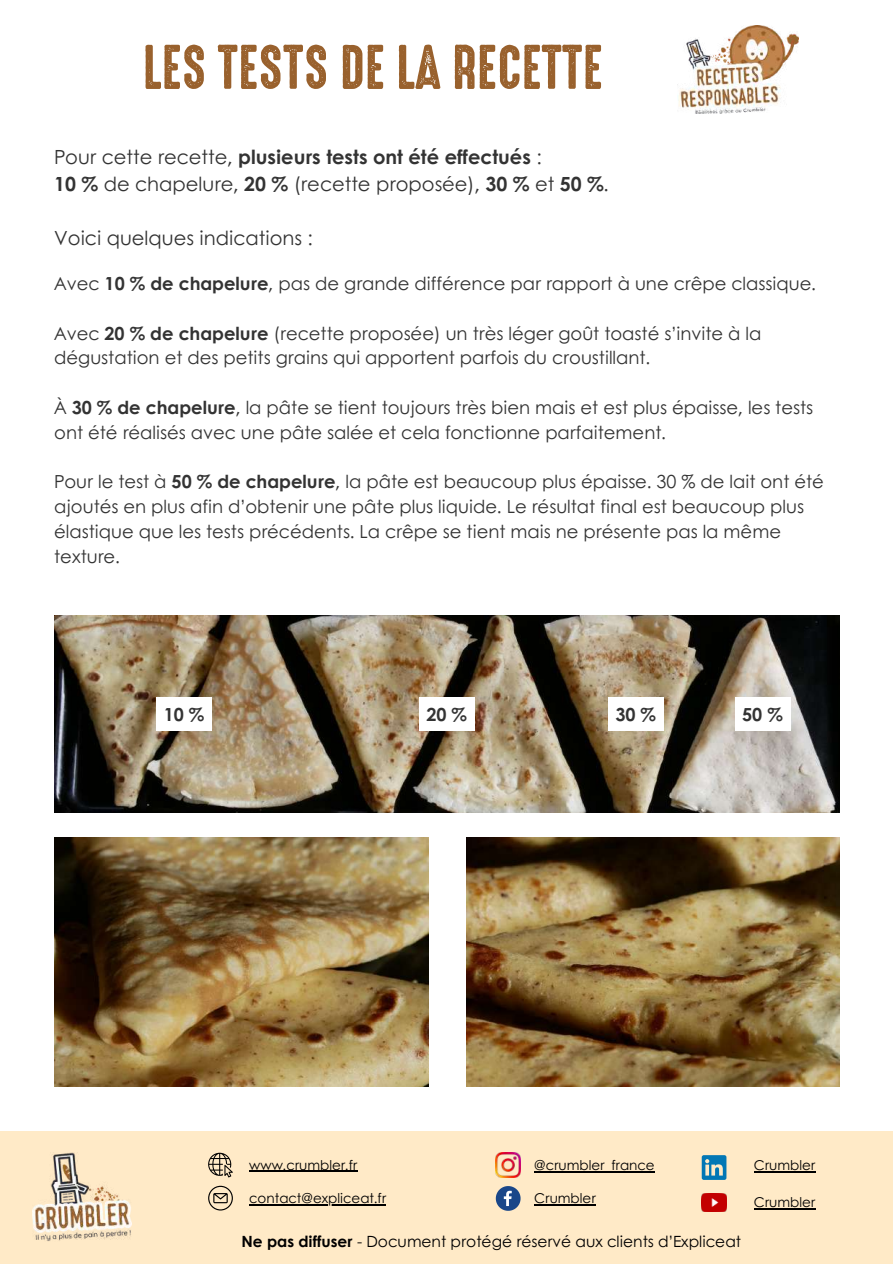
<style>
.page{position:relative;width:893px;height:1264px;background:#fff}
.page>*{position:absolute;margin:0;border:0;box-sizing:border-box;transform-origin:0 0}
.t1{font:56.7px "High Voltage Rough";color:#99612d}
.t2{font:19.5px/27px "Century Gothic";color:#333}
.t3{font:18px/24.8px "Century Gothic";color:#333}
.t4{font:700 18px "Century Gothic";color:#333}
.t5{font:15.45px "Century Gothic";color:#000}
.t6{font:13.5px "Century Gothic";color:#000}
.s1{font-weight:700}
</style>
<div class="page">
<div style="left:0;top:1131px;width:892px;height:132px;background:#ffeac7"></div>
<img style="left:33px;top:1152px;width:99px;height:89px">
<svg style="left:208px;top:1152px;width:25px;height:25px"></svg>
<svg style="left:496px;top:1186px;width:24px;height:24px"></svg>
<img style="left:496px;top:1152px;width:24px;height:25px">
<svg style="left:701px;top:1155px;width:25px;height:24px"></svg>
<img style="left:701px;top:1193px;width:25px;height:18px">
<svg style="left:208px;top:1185px;width:25px;height:25px"></svg>
<hr style="left:249px;top:1170px;width:108px;height:1px;background:#000">
<hr style="left:249px;top:1203px;width:137px;height:2px;background:#000">
<hr style="left:534px;top:1170px;width:120px;height:2px;background:#000">
<hr style="left:534px;top:1203px;width:61px;height:2px;background:#000">
<hr style="left:753px;top:1170px;width:62px;height:2px;background:#000">
<hr style="left:753px;top:1207px;width:62px;height:2px;background:#000">
<img style="left:677px;top:26px;width:121px;height:87px">
<img style="left:54px;top:615px;width:785px;height:198px">
<div style="left:156px;top:697px;width:56px;height:33px;background:#fff"></div>
<div style="left:419px;top:697px;width:55px;height:33px;background:#fff"></div>
<div style="left:608px;top:697px;width:55px;height:33px;background:#fff"></div>
<div style="left:735px;top:697px;width:55px;height:33px;background:#fff"></div>
<img style="left:54px;top:837px;width:374px;height:249px">
<img style="left:467px;top:837px;width:372px;height:249px">
<h1 class="t1" style="left:142px;top:38px;width:461px">LES TESTS DE LA RECETTE</h1>
<p class="t2" style="left:54px;top:143px;width:556px">Pour cette recette, <span class="s1">plusieurs tests ont été effectués</span> :<br><span class="s1">10 %</span> de chapelure, <span class="s1">20 %</span> (recette proposée), <span class="s1">30 %</span> et <span class="s1">50 %</span>.</p>
<p class="t2" style="left:54px;top:224px;width:260px">Voici quelques indications :</p>
<p class="t3" style="left:54px;top:270px;width:763px">Avec <span class="s1">10 % de chapelure</span>, pas de grande différence par rapport à une crêpe classique.</p>
<p class="t3" style="left:54px;top:320px;width:708px">Avec <span class="s1">20 % de chapelure</span> (recette proposée) un très léger goût toasté s’invite à la dégustation et des petits grains qui apportent parfois du croustillant.</p>
<p class="t3" style="left:54px;top:394px;width:760px">À <span class="s1">30 % de chapelure</span>, la pâte se tient toujours très bien mais et est plus épaisse, les tests ont été réalisés avec une pâte salée et cela fonctionne parfaitement.</p>
<p class="t3" style="left:54px;top:468px;width:771px">Pour le test à <span class="s1">50 % de chapelure</span>, la pâte est beaucoup plus épaisse. 30 % de lait ont été ajoutés en plus afin d’obtenir une pâte plus liquide. Le résultat final est beaucoup plus élastique que les tests précédents. La crêpe se tient mais ne présente pas la même texture.</p>
<p class="t4" style="left:164px;top:701px;width:42px">10 %</p>
<p class="t4" style="left:426px;top:701px;width:42px">20 %</p>
<p class="t4" style="left:615px;top:701px;width:42px">30 %</p>
<p class="t4" style="left:742px;top:701px;width:42px">50 %</p>
<p class="t6" style="left:249px;top:1154px;width:109px">www.crumbler.fr</p>
<p class="t6" style="left:249px;top:1187px;width:138px">contact@expliceat.fr</p>
<p class="t6" style="left:534px;top:1154px;width:122px">@crumbler_france</p>
<p class="t6" style="left:534px;top:1187px;width:63px">Crumbler</p>
<p class="t5" style="left:241px;top:1229px;width:501px"><span class="s1">Ne pas diffuser</span> - Document protégé réservé aux clients d’Expliceat</p>
<p class="t6" style="left:753px;top:1154px;width:63px">Crumbler</p>
<p class="t6" style="left:753px;top:1191px;width:63px">Crumbler</p>
</div>
